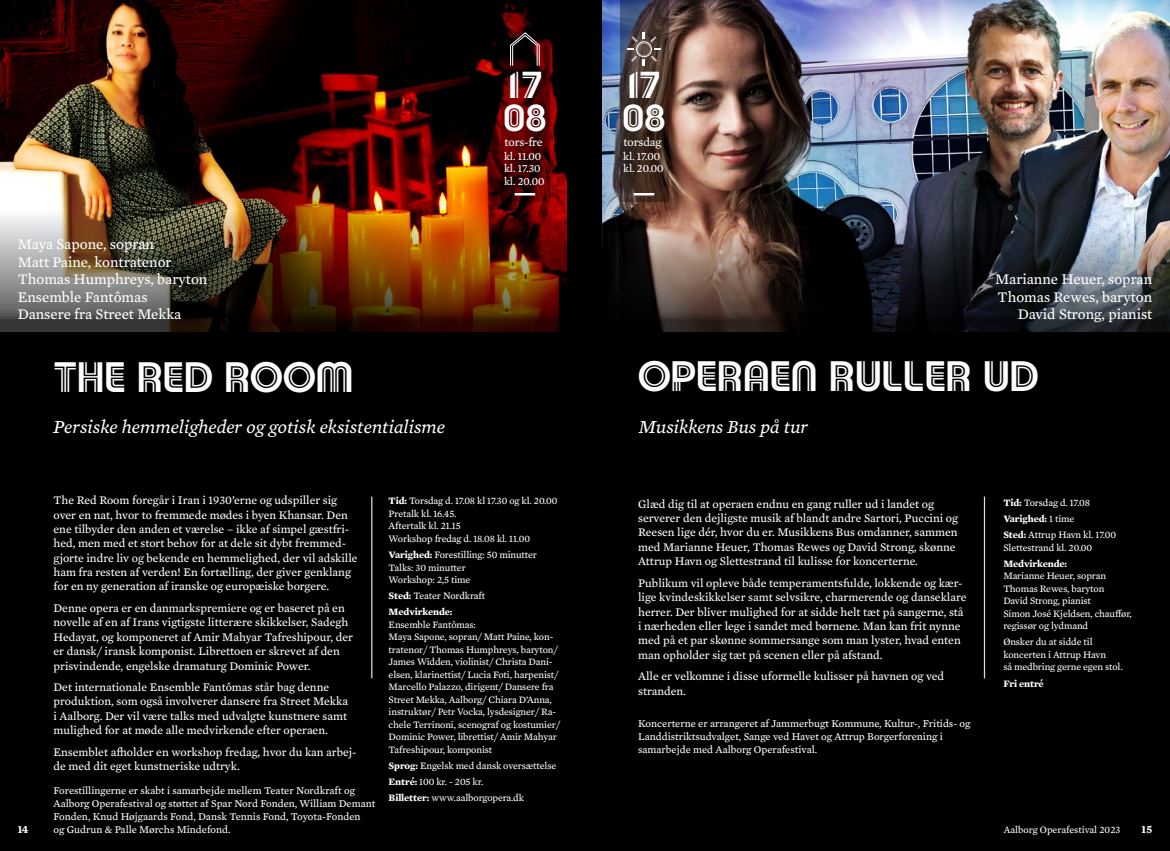
<style>
.page{position:relative;width:1170px;height:851px;background:#fff}
.page>*{position:absolute;margin:0;border:0;box-sizing:border-box;transform-origin:0 0}
.t1{font:42.5px "Musikkens Hus Diva";color:#fff}
.t2{font:37.5px/32.5px "Musikkens Hus Diva";color:#fff;scale:1.13 1}
.t3{font:italic 18.75px "Mercury Text G3";color:#fff}
.t4{font:15px/17.5px "Mercury Text G3";color:#fff;text-align:right}
.t5{font:12px "Mercury Text G3";letter-spacing:-.01em;color:#fff}
.t6{font:11.88px/14.4px "Mercury Text G3";color:#fff}
.t7{font:11.25px/12.5px "Mercury Text G3";letter-spacing:-.01em;color:#fff}
.t8{font:700 11.25px "Mercury Text G3";color:#fff}
.t9{font:10.62px/13.1px "Mercury Text G3";color:#fff}
.t10{font:10px/12.5px "Mercury Text G3";letter-spacing:-.01em;color:#fff}
.t11{font:700 10px/16px "Mercury Text G3";letter-spacing:-.01em;color:#fff}
.s1{font-weight:700}
.s2{font-weight:400}
</style>
<div class="page">
<div style="left:585px;top:0;width:584px;height:850px;background:#000"></div>
<div style="left:0;top:0;width:585px;height:850px;background:#000"></div>
<hr style="left:983px;top:497px;width:2px;height:180px;background:#dcddde">
<img style="left:602px;top:0;width:567px;height:218px">
<img style="left:602px;top:218px;width:567px;height:114px">
<svg style="left:620px;top:0;width:48px;height:202px"></svg>
<hr style="left:633px;top:193px;width:21px;height:2px;background:#fff">
<svg style="left:627px;top:32px;width:34px;height:34px"></svg>
<img style="left:0;top:0;width:566px;height:202px">
<img style="left:0;top:202px;width:566px;height:130px">
<svg style="left:501px;top:0;width:48px;height:202px"></svg>
<svg style="left:509px;top:32px;width:31px;height:35px"></svg>
<hr style="left:514px;top:193px;width:21px;height:2px;background:#fff">
<hr style="left:371px;top:497px;width:1px;height:180px;background:#dcddde">
<p class="t4" style="left:18px;top:235px;width:191px;text-align:left">Maya Sapone, sopran<br>Matt Paine, kontratenor<br>Thomas Humphreys, baryton<br>Ensemble Fantômas<br>Dansere fra Street Mekka</p>
<h1 class="t1" style="left:54px;top:353px;width:301px">THE RED ROOM</h1>
<h3 class="t3" style="left:54px;top:413px;width:393px">Persiske hemmeligheder og gotisk eksistentialisme</h3>
<h2 class="t2" style="left:503px;top:68px;width:40px">17<br>08</h2>
<p class="t5" style="left:504px;top:133px;width:40px">tors-fre</p>
<p class="t7" style="left:504px;top:149px;width:42px">kl. 11.00 kl. 17.30 kl. 20.00</p>
<h2 class="t2" style="left:622px;top:68px;width:40px">17<br>08</h2>
<p class="t5" style="left:623px;top:133px;width:39px">torsdag</p>
<p class="t7" style="left:623px;top:149px;width:42px">kl. 17.00 kl. 20.00</p>
<p class="t4" style="left:995px;top:270px;width:159px">Marianne Heuer, sopran<br>Thomas Rewes, baryton<br>David Strong, pianist</p>
<h1 class="t1" style="left:638px;top:352px;width:402px">OPERAEN RULLER UD</h1>
<h3 class="t3" style="left:639px;top:413px;width:171px">Musikkens Bus på tur</h3>
<p class="t6" style="left:54px;top:492px;width:305px">The Red Room foregår i Iran i 1930’erne og udspiller sig over en nat, hvor to fremmede mødes i byen Khansar. Den ene tilbyder den anden et værelse – ikke af simpel gæstfri&shy;hed, men med et stort behov for at dele sit dybt fremmed&shy;gjorte indre liv og bekende en hemmelighed, der vil adskille ham fra resten af verden! En fortælling, der giver genklang for en ny generation af iranske og europæiske borgere.</p>
<p class="t6" style="left:54px;top:600px;width:301px">Denne opera er en danmarkspremiere og er baseret på en novelle af en af Irans vigtigste litterære skikkelser, Sadegh Hedayat, og komponeret af Amir Mahyar Tafreshipour, der er dansk/ iransk komponist. Librettoen er skrevet af den prisvindende, engelske dramaturg Dominic Power.</p>
<p class="t6" style="left:54px;top:679px;width:296px">Det internationale Ensemble Fantômas står bag denne produktion, som også involverer dansere fra Street Mekka i Aalborg. Der vil være talks med udvalgte kunstnere samt mulighed for at møde alle medvirkende efter operaen.</p>
<p class="t6" style="left:54px;top:743px;width:304px">Ensemblet afholder en workshop fredag, hvor du kan arbej&shy;de med dit eget kunstneriske udtryk.</p>
<p class="t10" style="left:388px;top:494px;width:170px"><span class="s1">Tid:</span> Torsdag d. 17.08 kl 17.30 og kl. 20.00<br>Pretalk kl. 16.45.<br>Aftertalk kl. 21.15<br>Workshop fredag d. 18.08 kl. 11.00</p>
<p class="t10" style="left:388px;top:547px;width:150px"><span class="s1">Varighed:</span> Forestilling: 50 minutter<br>Talks: 30 minutter<br>Workshop: 2,5 time</p>
<p class="t11" style="left:388px;top:587px;width:98px">Sted: <span class="s2">Teater Nordkraft<br></span>Medvirkende:</p>
<p class="t10" style="left:388px;top:617px;width:173px">Ensemble Fantômas:<br>Maya Sapone, sopran/ Matt Paine, kon&shy;tratenor/ Thomas Humphreys, baryton/ James Widden, violinist/ Christa Dani&shy;elsen, klarinettist/ Lucia Foti, harpenist/ Marcello Palazzo, dirigent/ Dansere fra Street Mekka, Aalborg/ Chiara D’Anna, instruktør/ Petr Vocka, lysdesigner/ Ra&shy;chele Terrinoni, scenograf og kostumier/ Dominic Power, librettist/ Amir Mahyar Tafreshipour, komponist</p>
<p class="t10" style="left:388px;top:756px;width:169px;line-height:16px"><span class="s1">Sprog:</span> Engelsk med dansk oversættelse<br><span class="s1">Entré:</span> 100 kr. - 205 kr.<br><span class="s1">Billetter:</span> www.aalborgopera.dk</p>
<p class="t10" style="left:1003px;top:494px;width:114px;line-height:16px"><span class="s1">Tid:</span> Torsdag d. 17.08<br><span class="s1">Varighed:</span> 1 time<br><span class="s1">Sted:</span> Attrup Havn kl. 17.00</p>
<p class="t10" style="left:1003px;top:540px;width:90px">Slettestrand kl. 20.00</p>
<p class="t11" style="left:1003px;top:555px;width:65px">Medvirkende:</p>
<p class="t10" style="left:1003px;top:569px;width:130px">Marianne Heuer, sopran<br>Thomas Rewes, baryton<br>David Strong, pianist<br>Simon José Kjeldsen, chauffør, regissør og lydmand</p>
<p class="t10" style="left:1003px;top:635px;width:121px">Ønsker du at sidde til koncerten i Attrup Havn<br>så medbring gerne egen stol.</p>
<p class="t11" style="left:1003px;top:674px;width:42px">Fri entré</p>
<p class="t6" style="left:638px;top:496px;width:321px">Glæd dig til at operaen endnu en gang ruller ud i landet og serverer den dejligste musik af blandt andre Sartori, Puccini og Reesen lige dér, hvor du er. Musikkens Bus omdanner, sammen med Marianne Heuer, Thomas Rewes og David Strong, skønne Attrup Havn og Slettestrand til kulisse for koncerterne.</p>
<p class="t6" style="left:638px;top:575px;width:330px">Publikum vil opleve både temperamentsfulde, lokkende og kær&shy;lige kvindeskikkelser samt selvsikre, charmerende og danseklare herrer. Der bliver mulighed for at sidde helt tæt på sangerne, stå i nærheden eller lege i sandet med børnene. Man kan frit nynne med på et par skønne sommersange som man lyster, hvad enten man opholder sig tæt på scenen eller på afstand.</p>
<p class="t6" style="left:638px;top:668px;width:307px">Alle er velkomne i disse uformelle kulisser på havnen og ved stranden.</p>
<p class="t9" style="left:638px;top:715px;width:334px">Koncerterne er arrangeret af Jammerbugt Kommune, Kultur-, Fritids- og<br>Landdistriktsudvalget, Sange ved Havet og Attrup Borgerforening i samarbejde med Aalborg Operafestival.</p>
<p class="t9" style="left:54px;top:782px;width:323px">Forestillingerne er skabt i samarbejde mellem Teater Nordkraft og Aalborg Operafestival og støttet af Spar Nord Fonden, William Demant Fonden, Knud Højgaards Fond, Dansk Tennis Fond, Toyota-Fonden<br>og Gudrun &amp; Palle Mørchs Mindefond.</p>
<p class="t8" style="left:18px;top:820px;width:12px">14</p>
<p class="t10" style="left:43px;top:823px;width:118px">Aalborg Operafestival 2023</p>
<p class="t10" style="left:1003px;top:823px;width:118px">Aalborg Operafestival 2023</p>
<p class="t8" style="left:1141px;top:820px;width:12px">15</p>
</div>
